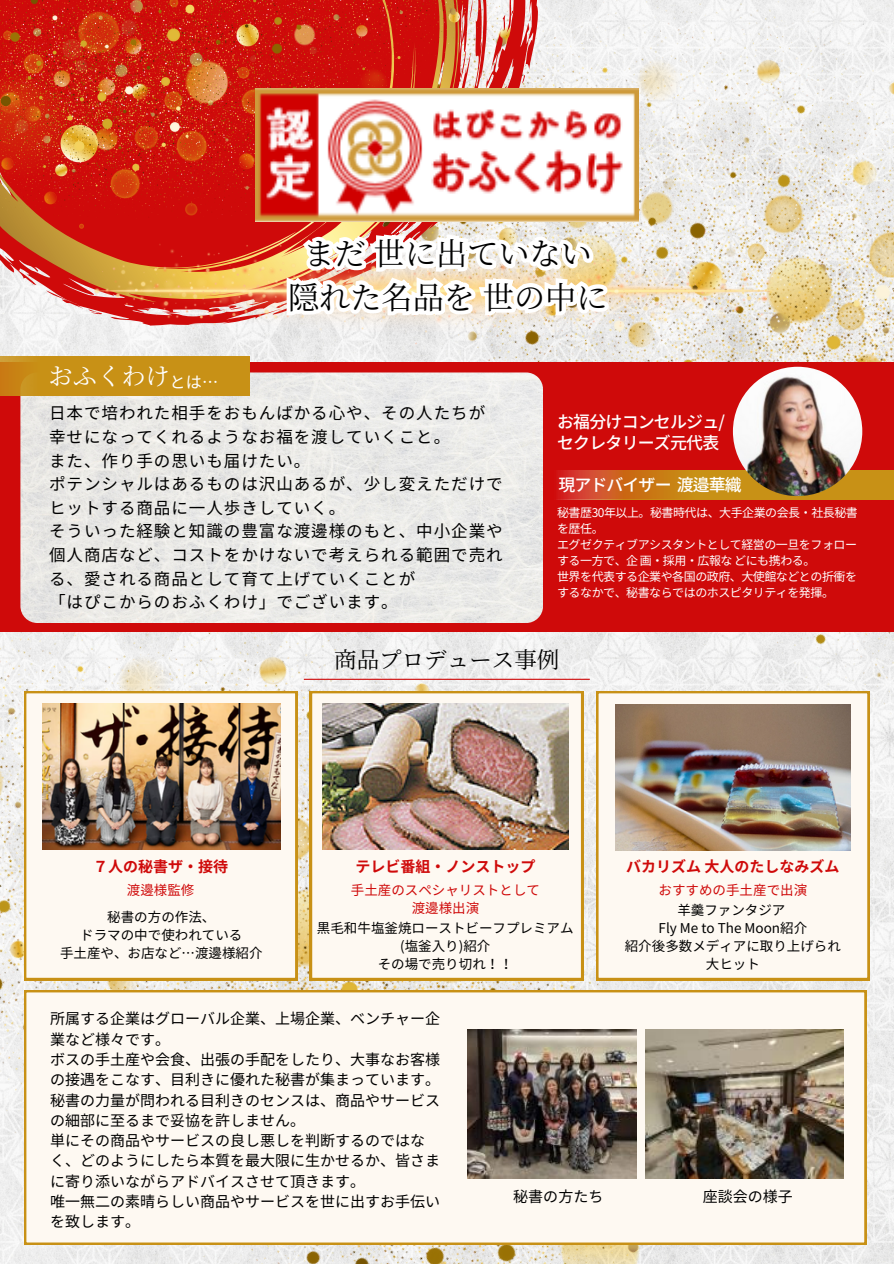
<style>
.page{position:relative;width:894px;height:1264px;background:#fff}
.page>*{position:absolute;margin:0;border:0;box-sizing:border-box;transform-origin:0 0}
.t1{font:31.05px/43.5px "Source Han Serif JP";color:#000;text-align:center}
.t2{font:24.3px "Source Han Serif JP";color:#fff}
.t3{font:22.5px "Source Han Serif JP";color:#000}
.t4{font:500 16.95px/21.3px "Noto Sans JP";letter-spacing:-.045em;color:#fff}
.t5{font:16.5px/23.7px "Noto Sans JP";letter-spacing:.055em;color:#000}
.t6{font:16.2px "Noto Sans JP";color:#fff}
.t7{font:15px/20.2px "Noto Sans JP";color:#000}
.t8{font:700 15px "Noto Sans JP";color:#cf0a0a}
.t9{font:13.5px/18px "Noto Sans JP";color:#000;text-align:center}
.t10{font:13.5px/18px "Noto Sans JP";color:#cf0a0a;text-align:center}
.t11{font:12px/16px "Noto Sans JP";letter-spacing:-.04em;color:#fff}
</style>
<div class="page">
<img style="left:0;top:631px;width:819px;height:632px">
<img style="left:273px;top:0;width:620px;height:833px">
<svg style="left:0;top:0;width:565px;height:362px;fill:#ebebeb"></svg>
<img style="left:0;top:0;width:513px;height:229px">
<div style="left:24px;top:990px;width:842px;height:254px;background:#fef9f2"></div>
<img style="left:645px;top:1029px;width:198px;height:149px">
<img style="left:467px;top:1029px;width:169px;height:149px">
<svg style="left:24px;top:691px;width:273px;height:289px"></svg>
<svg style="left:310px;top:691px;width:273px;height:289px"></svg>
<svg style="left:596px;top:691px;width:273px;height:289px"></svg>
<img style="left:43px;top:703px;width:237px;height:146px">
<img style="left:323px;top:703px;width:245px;height:146px">
<img style="left:615px;top:704px;width:235px;height:146px">
<div style="left:0;top:362px;width:893px;height:269px;background:#cf0a0a"></div>
<img style="left:20px;top:372px;width:522px;height:251px">
<hr style="left:304px;top:678px;width:285px;height:2px;background:#cf0a0a">
<img style="left:91px;top:214px;width:712px;height:130px">
<img style="left:255px;top:89px;width:383px;height:132px">
<svg style="left:297px;top:79px;width:302px;height:43px"></svg>
<svg style="left:280px;top:122px;width:335px;height:221px"></svg>
<svg style="left:0;top:357px;width:249px;height:38px;fill:#c89116"></svg>
<svg style="left:558px;top:471px;width:335px;height:28px;fill:#c88e16"></svg>
<img style="left:732px;top:367px;width:130px;height:129px;border-radius:50%">
<p class="t2" style="left:48px;top:357px;width:123px">おふくわけ</p>
<h5 class="t6" style="left:170px;top:369px;width:50px">とは…</h5>
<h6 class="t1" style="left:288px;top:230px;width:321px">まだ世に出ていない隠れた名品を世の中に</h6>
<h5 class="t5" style="left:49px;top:400px;width:455px">日本で培われた相手をおもんばかる心や、その人たちが幸せになってくれるようなお福を渡していくこと。<br>また、作り手の思いも届けたい。<br>ポテンシャルはあるものは沢山あるが、少し変えただけでヒットする商品に一人歩きしていく。<br>そういった経験と知識の豊富な渡邊様のもと、中小企業や個人商店など、コストをかけないで考えられる範囲で売れる、愛される商品として育て上げていくことが<br>「はぴこからのおふくわけ」でございます。</h5>
<p class="t4" style="left:557px;top:410px;width:169px">お福分けコンセルジュ/セクレタリーズ元代表</p>
<p class="t4" style="left:558px;top:473px;width:185px">現アドバイザー渡邉華織</p>
<h6 class="t11" style="left:557px;top:504px;width:302px">秘書歴30年以上。秘書時代は、大手企業の会長・社長秘書を歴任。</h6>
<h6 class="t11" style="left:557px;top:536px;width:301px">エグゼクティブアシスタントとして経営の一旦をフォローする一方で、企画・採用・広報などにも携わる。</h6>
<h6 class="t11" style="left:557px;top:568px;width:301px">世界を代表する企業や各国の政府、大使館などとの折衝をするなかで、秘書ならではのホスピタリティを発揮。</h6>
<h6 class="t3" style="left:334px;top:642px;width:226px">商品プロデュース事例</h6>
<h3 class="t8" style="left:93px;top:854px;width:136px">７人の秘書ザ・接待</h3>
<h3 class="t8" style="left:355px;top:854px;width:181px">テレビ番組・ノンストップ</h3>
<p class="t8" style="left:626px;top:854px;width:215px">バカリズム大人のたしなみズム</p>
<p class="t10" style="left:127px;top:880px;width:69px">渡邊様監修</p>
<h4 class="t10" style="left:351px;top:880px;width:191px">手土産のスペシャリストとして渡邊様出演</h4>
<p class="t10" style="left:658px;top:880px;width:150px">おすすめの手土産で出演</p>
<h4 class="t9" style="left:624px;top:900px;width:218px">羊羹ファンタジア<br>Fly Me to The Moon紹介<br>紹介後多数メディアに取り上げられ大ヒット</h4>
<h6 class="t9" style="left:60px;top:907px;width:204px">秘書の方の作法、<br>ドラマの中で使われている<br>手土産や、お店など…渡邊様紹介</h6>
<h2 class="t9" style="left:317px;top:918px;width:258px">黒毛和牛塩釜焼ローストビーフプレミアム(塩釜入り)紹介<br>その場で売り切れ！！</h2>
<p class="t7" style="left:50px;top:1008px;width:391px">所属する企業はグローバル企業、上場企業、ベンチャー企業など様々です。<br>ボスの手土産や会食、出張の手配をしたり、大事なお客様の接遇をこなす、目利きに優れた秘書が集まっています。秘書の力量が問われる目利きのセンスは、商品やサービスの細部に至るまで妥協を許しません。<br>単にその商品やサービスの良し悪しを判断するのではなく、どのようにしたら本質を最大限に生かせるか、皆さまに寄り添いながらアドバイスさせて頂きます。<br>唯一無二の素晴らしい商品やサービスを世に出すお手伝いを致します。</p>
<p class="t7" style="left:513px;top:1185px;width:91px">秘書の方たち</p>
<p class="t7" style="left:702px;top:1185px;width:90px">座談会の様子</p>
</div>
